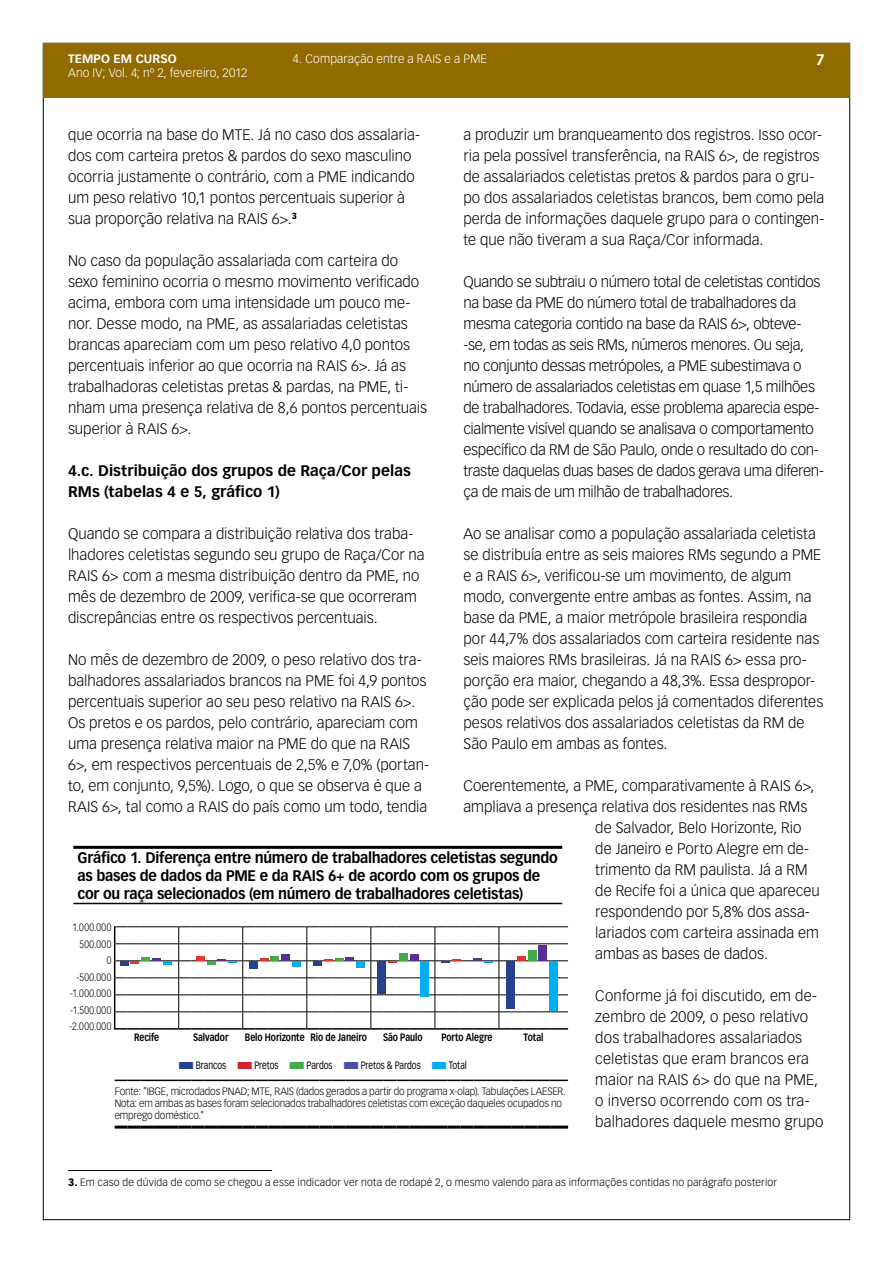
<style>
.page{position:relative;width:893px;height:1263px;background:#fff}
.page>*{position:absolute;margin:0;border:0;box-sizing:border-box;transform-origin:0 0}
.t1{font:300 15px/21px "Vectora LT Std";color:#000}
.t2{font:300 15px/21px "Vectora LT Std";letter-spacing:-.02em;color:#000}
.t3{font:700 15px/18px "Vectora LT Std";letter-spacing:-.015em;color:#000;scale:.95 1}
.t4{font:700 15px/21px "Vectora LT Std";letter-spacing:.005em;color:#000}
.t5{font:700 15px "Vectora LT Std";color:#fff}
.t6{font:300 12px "Vectora LT Std";letter-spacing:.01em;color:#fff}
.t7{font:700 12px "Vectora LT Std";letter-spacing:.01em;color:#fff}
.t8{font:300 10.5px/12px "Vectora LT Std";letter-spacing:-.01em;color:#000;scale:.95 1}
.t9{font:300 10.5px "Vectora LT Std";letter-spacing:.015em;color:#000}
.t10{font:700 10.5px "Vectora LT Std";letter-spacing:-.005em;color:#000;scale:.8 1}
.t11{font:300 10.5px/16.5px "Vectora LT Std";letter-spacing:.05em;color:#000;text-align:right;scale:.85 1}
.t12{font:10.5px "Vectora LT Std";letter-spacing:-.005em;color:#000;scale:.8 1}
.s1{color:#25408f}
.s2{color:#d2232a}
.s3{color:#41ad49}
.s4{color:#464fa1}
.s5{color:#00aeef}
.s6{font-weight:900}
</style>
<div class="page">
<div style="left:43px;top:43px;width:806px;height:55px;background:#926b00"></div>
<hr style="left:68px;top:1170px;width:204px;height:1px;background:#000">
<svg style="left:115px;top:1079px;width:453px;height:2px"></svg>
<svg style="left:115px;top:1125px;width:435px;height:3px"></svg>
<hr style="left:550px;top:1125px;width:18px;height:3px;background:#000">
<hr style="left:73px;top:846px;width:489px;height:3px;background:#000">
<hr style="left:73px;top:903px;width:489px;height:1px;background:#000">
<svg style="left:114px;top:926px;width:454px;height:103px"></svg>
<div style="left:549px;top:961px;width:9px;height:49px;background:#00aeef"></div>
<p class="t6" style="left:293px;top:52px;width:196px">4. Comparação entre a RAIS e a PME</p>
<p class="t7" style="left:68px;top:51px;width:110px">TEMPO EM CURSO</p>
<p class="t5" style="left:816px;top:51px;width:10px">7</p>
<p class="t6" style="left:68px;top:66px;width:181px">Ano IV; Vol. 4; nº 2, fevereiro, 2012</p>
<p class="t1" style="left:68px;top:124px;width:354px">que ocorria na base do MTE. Já no caso dos assalaria&shy;dos com carteira pretos &amp; pardos do sexo masculino ocorria justamente o contrário, com a PME indicando um peso relativo 10,1 pontos percentuais superior à sua proporção relativa na RAIS 6&gt;.<sup>3</sup></p>
<p class="t1" style="left:68px;top:250px;width:360px">No caso da população assalariada com carteira do sexo feminino ocorria o mesmo movimento verificado acima, embora com uma intensidade um pouco me&shy;nor. Desse modo, na PME, as assalariadas celetistas brancas apareciam com um peso relativo 4,0 pontos percentuais inferior ao que ocorria na RAIS 6&gt;. Já as trabalhadoras celetistas pretas &amp; pardas, na PME, ti&shy;nham uma presença relativa de 8,6 pontos percentuais superior à RAIS 6&gt;.</p>
<p class="t4" style="left:68px;top:460px;width:344px">4.c. Distribuição dos grupos de Raça/Cor pelas<br>RMs (tabelas 4 e 5, gráfico 1)</p>
<p class="t1" style="left:68px;top:523px;width:358px">Quando se compara a distribuição relativa dos traba&shy;lhadores celetistas segundo seu grupo de Raça/Cor na RAIS 6&gt; com a mesma distribuição dentro da PME, no mês de dezembro de 2009, verifica-se que ocorreram discrepâncias entre os respectivos percentuais.</p>
<p class="t1" style="left:68px;top:649px;width:363px">No mês de dezembro de 2009, o peso relativo dos tra&shy;balhadores assalariados brancos na PME foi 4,9 pontos percentuais superior ao seu peso relativo na RAIS 6&gt;.<br>Os pretos e os pardos, pelo contrário, apareciam com uma presença relativa maior na PME do que na RAIS 6&gt;, em respectivos percentuais de 2,5% e 7,0% (portan&shy;to, em conjunto, 9,5%). Logo, o que se observa é que a RAIS 6&gt;, tal como a RAIS do país como um todo, tendia</p>
<p class="t1" style="left:463px;top:124px;width:362px">a produzir um branqueamento dos registros. Isso ocor&shy;ria pela possível transferência, na RAIS 6&gt;, de registros de assalariados celetistas pretos &amp; pardos para o gru&shy;po dos assalariados celetistas brancos, bem como pela perda de informações daquele grupo para o contingen&shy;te que não tiveram a sua Raça/Cor informada.</p>
<p class="t2" style="left:463px;top:271px;width:362px">Quando se subtraiu o número total de celetistas contidos na base da PME do número total de trabalhadores da mesma categoria contido na base da RAIS 6&gt;, obteve--se, em todas as seis RMs, números menores. Ou seja, no conjunto dessas metrópoles, a PME subestimava o número de assalariados celetistas em quase 1,5 milhões de trabalhadores. Todavia, esse problema aparecia espe&shy;cialmente visível quando se analisava o comportamento específico da RM de São Paulo, onde o resultado do con&shy;traste daquelas duas bases de dados gerava uma diferen&shy;ça de mais de um milhão de trabalhadores.</p>
<p class="t1" style="left:463px;top:523px;width:361px">Ao se analisar como a população assalariada celetista se distribuía entre as seis maiores RMs segundo a PME e a RAIS 6&gt;, verificou-se um movimento, de algum modo, convergente entre ambas as fontes. Assim, na base da PME, a maior metrópole brasileira respondia por 44,7% dos assalariados com carteira residente nas seis maiores RMs brasileiras. Já na RAIS 6&gt; essa pro&shy;porção era maior, chegando a 48,3%. Essa despropor&shy;ção pode ser explicada pelos já comentados diferentes pesos relativos dos assalariados celetistas da RM de São Paulo em ambas as fontes.</p>
<p class="t1" style="left:463px;top:775px;width:352px">Coerentemente, a PME, comparativamente à RAIS 6&gt;, ampliava a presença relativa dos residentes nas RMs</p>
<p class="t3" style="left:78px;top:849px;width:507px">Gráfico 1. Diferença entre número de trabalhadores celetistas segundo as bases de dados da PME e da RAIS 6+ de acordo com os grupos de cor ou raça selecionados (em número de trabalhadores celetistas)</p>
<p class="t11" style="left:69px;top:919px;width:51px">1.000.000<br>500.000<br>0 -500.000 -1.000.000 -1.500.000 -2.000.000</p>
<p class="t12" style="left:178px;top:1059px;width:362px"><span class="s1">■</span>Brancos <span class="s2">■</span>Pretos <span class="s3">■</span>Pardos <span class="s4">■</span>Pretos &amp; Pardos <span class="s5">■</span>Total</p>
<p class="t10" style="left:134px;top:1031px;width:33px">Recife</p>
<p class="t10" style="left:193px;top:1031px;width:46px">Salvador</p>
<p class="t10" style="left:245px;top:1031px;width:154px">Belo Horizonte Rio de Janeiro</p>
<p class="t10" style="left:383px;top:1031px;width:51px">São Paulo</p>
<p class="t10" style="left:441px;top:1031px;width:65px">Porto Alegre</p>
<p class="t10" style="left:523px;top:1031px;width:27px">Total</p>
<p class="t8" style="left:115px;top:1086px;width:476px">Fonte: "IBGE, microdados PNAD; MTE, RAIS (dados gerados a partir do programa x-olap). Tabulações LAESER.<br>Nota: em ambas as bases foram selecionados trabalhadores celetistas com exceção daqueles ocupados no emprego doméstico."</p>
<p class="t1" style="left:595px;top:817px;width:226px">de Salvador, Belo Horizonte, Rio de Janeiro e Porto Alegre em de&shy;trimento da RM paulista. Já a RM de Recife foi a única que apareceu respondendo por 5,8% dos assa&shy;lariados com carteira assinada em ambas as bases de dados.</p>
<p class="t1" style="left:595px;top:985px;width:230px">Conforme já foi discutido, em de&shy;zembro de 2009, o peso relativo dos trabalhadores assalariados celetistas que eram brancos era maior na RAIS 6&gt; do que na PME, o inverso ocorrendo com os tra&shy;balhadores daquele mesmo grupo</p>
<p class="t9" style="left:68px;top:1176px;width:711px"><span class="s6">3.</span> Em caso de dúvida de como se chegou a esse indicador ver nota de rodapé 2, o mesmo valendo para as informações contidas no parágrafo posterior</p>
</div>
